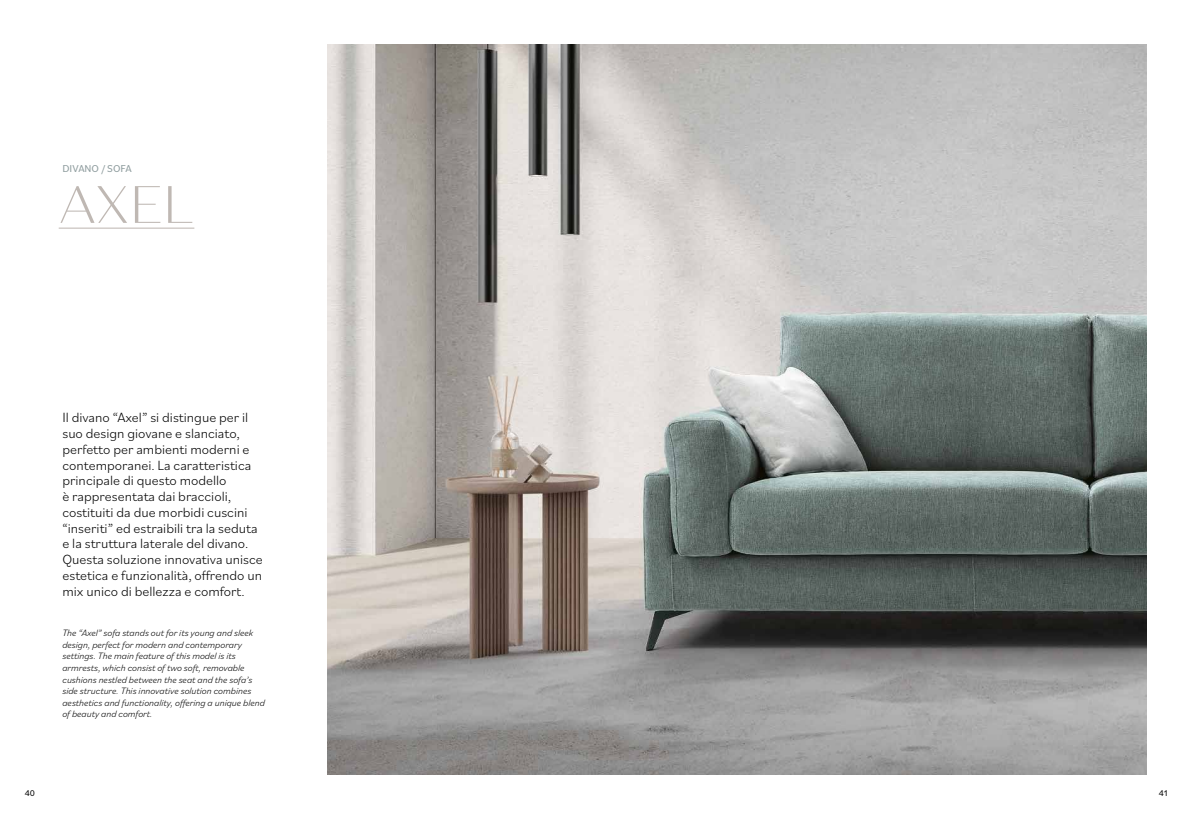
<style>
.page{position:relative;width:1191px;height:819px;background:#fff}
.page>*{position:absolute;margin:0;border:0;box-sizing:border-box;transform-origin:0 0}
.t1{font:300 52.5px "Quiche Sans";color:#bfb8b3}
.t2{font:300 14px/15.8px "Bilo";color:#000}
.t3{font:10.5px "Bilo";color:#8e9c9e}
.t4{font:italic 300 9.62px/11.5px "Bilo";color:#000}
.t5{font:8.75px "Bilo";color:#000}
</style>
<div class="page">
<img style="left:327px;top:45px;width:819px;height:729px">
<hr style="left:59px;top:227px;width:135px;height:2px;background:#bfb8b3">
<p class="t3" style="left:62px;top:161px;width:71px">DIVANO / SOFA</p>
<h1 class="t1" style="left:59px;top:174px;width:137px">AXEL</h1>
<p class="t2" style="left:62px;top:409px;width:202px">Il divano “Axel” si distingue per il suo design giovane e slanciato, perfetto per ambienti moderni e contemporanei. La caratteristica principale di questo modello<br>è rappresentata dai braccioli, costituiti da due morbidi cuscini “inseriti” ed estraibili tra la seduta e la struttura laterale del divano.<br>Questa soluzione innovativa unisce estetica e funzionalità, offrendo un mix unico di bellezza e comfort.</p>
<p class="t4" style="left:62px;top:626px;width:204px">The “Axel” sofa stands out for its young and sleek design, perfect for modern and contemporary settings. The main feature of this model is its armrests, which consist of two soft, removable cushions nestled between the seat and the sofa’s side structure. This innovative solution combines aesthetics and functionality, offering a unique blend of beauty and comfort.</p>
<p class="t5" style="left:25px;top:787px;width:12px">40</p>
<p class="t5" style="left:1159px;top:787px;width:10px">41</p>
</div>
